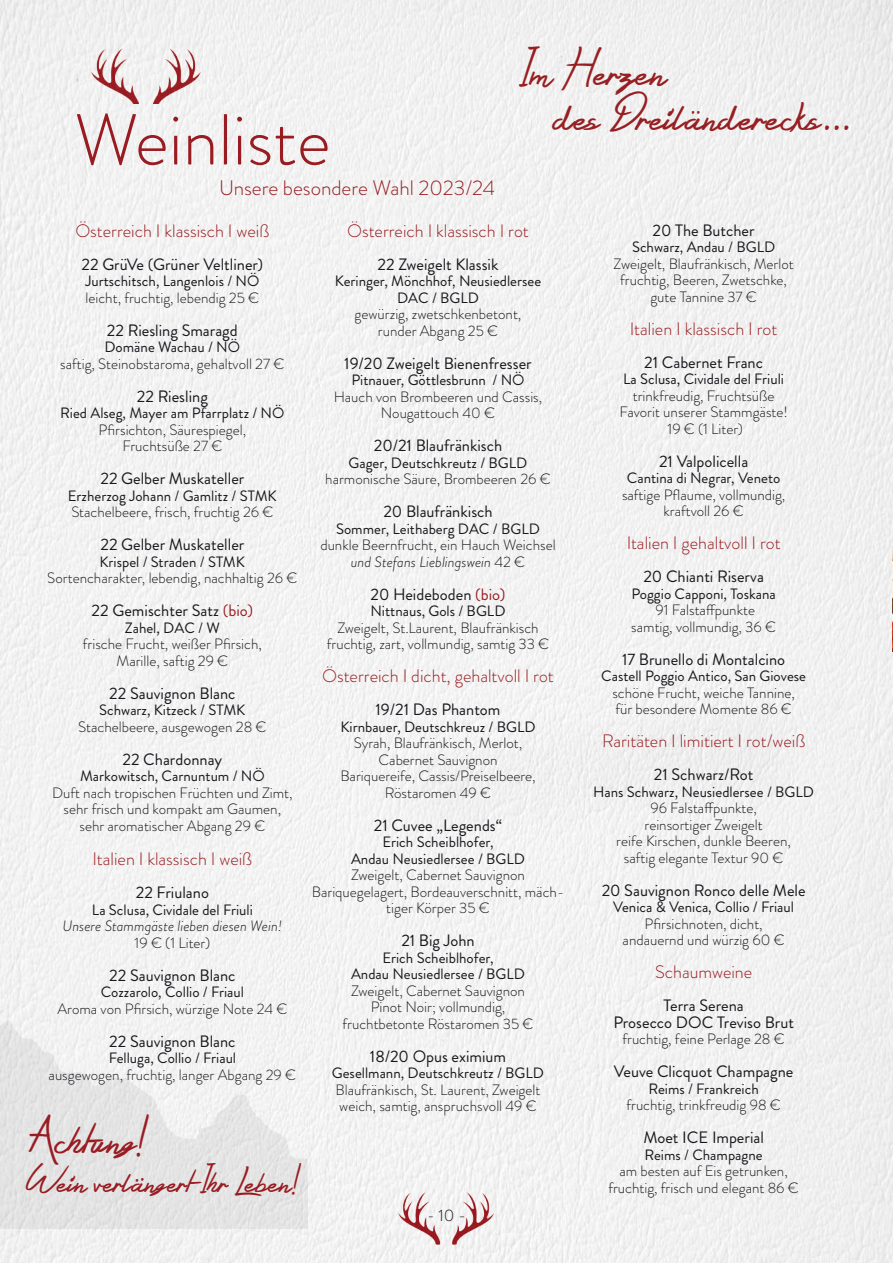
<style>
.page{position:relative;width:893px;height:1263px;background:#fff}
.page>*{position:absolute;margin:0;border:0;box-sizing:border-box;transform-origin:0 0}
.t1{font:300 72px "Brandon Grotesque";color:#981c21}
.t2{font:36px/45px "Silent Reaction";color:#961f22}
.t3{font:36px "Silent Reaction";color:#981c21}
.t4{font:27px "Silent Reaction";color:#981c21}
.t5{font:300 21px "Brandon Grotesque";color:#981c21}
.t6{font:300 18px "Brandon Grotesque";color:#981c21}
.t7{font:16.5px/16.5px "Brandon Grotesque";color:#1a171c;text-align:center}
.t8{font:300 16.5px "Brandon Grotesque";color:#1a171c}
.t9{font:300 15px/16.5px "Brandon Grotesque";color:#1a171c;text-align:center}
.t10{font:15px/16.5px "Brandon Grotesque";color:#1a171c;text-align:center}
.t11{font:italic 300 15px "Brandon Grotesque";color:#1a171c}
.s1{color:#981c21}
.s2{font-style:italic}
</style>
<div class="page">
<img style="left:0;top:0;width:893px;height:1263px">
<img style="left:0;top:1003px;width:308px;height:226px">
<img style="left:92px;top:48px;width:108px;height:56px">
<img style="left:398px;top:1193px;width:95px;height:52px">
<img style="left:892px;top:546px;width:1px;height:105px">
<hr style="left:892px;top:976px;width:1px;height:40px;background:#0e7e58">
<hr style="left:892px;top:444px;width:1px;height:98px;background:#0e7e58">
<svg style="left:136px;top:1178px;width:8px;height:3px"></svg>
<svg style="left:692px;top:111px;width:8px;height:3px"></svg>
<h1 class="t1" style="left:74px;top:91px;width:258px">Weinliste</h1>
<h3 class="t5" style="left:219px;top:173px;width:278px">Unsere besondere Wahl 2023/24</h3>
<h2 class="t2" style="left:555px;top:51px;width:298px;text-indent:-36px">Im Herzen<br>des Dreilanderecks...</h2>
<p class="t6" style="left:75px;top:218px;width:195px">Österreich I klassisch I weiß</p>
<p class="t7" style="left:82px;top:256px;width:183px">22 GrüVe (Grüner Veltliner)</p>
<p class="t10" style="left:85px;top:273px;width:175px">Jurtschitsch, Langenlois / NÖ</p>
<p class="t9" style="left:86px;top:289px;width:175px">leicht, fruchtig, lebendig 25 €</p>
<p class="t7" style="left:107px;top:322px;width:132px">22 Riesling Smaragd</p>
<p class="t10" style="left:105px;top:339px;width:137px">Domäne Wachau / NÖ</p>
<p class="t9" style="left:60px;top:355px;width:226px">saftig, Steinobstaroma, gehaltvoll 27 €</p>
<p class="t7" style="left:137px;top:388px;width:73px">22 Riesling</p>
<p class="t10" style="left:60px;top:405px;width:226px">Ried Alseg, Mayer am Pfarrplatz / NÖ</p>
<p class="t9" style="left:99px;top:421px;width:149px">Pfirsichton, Säurespiegel,<br>Fruchtsüße 27 €</p>
<p class="t7" style="left:100px;top:471px;width:145px">22 Gelber Muskateller</p>
<p class="t10" style="left:68px;top:488px;width:210px">Erzherzog Johann / Gamlitz / STMK</p>
<p class="t9" style="left:71px;top:504px;width:204px">Stachelbeere, frisch, fruchtig 26 €</p>
<p class="t7" style="left:100px;top:537px;width:145px">22 Gelber Muskateller</p>
<p class="t10" style="left:100px;top:554px;width:147px">Krispel / Straden / STMK</p>
<p class="t9" style="left:47px;top:570px;width:252px">Sortencharakter, lebendig, nachhaltig 26 €</p>
<p class="t7" style="left:92px;top:603px;width:163px">22 Gemischter Satz <span class="s1">(bio)</span></p>
<p class="t10" style="left:125px;top:620px;width:97px">Zahel, DAC / W</p>
<p class="t9" style="left:83px;top:636px;width:181px">frische Frucht, weißer Pfirsich,<br>Marille, saftig 29 €</p>
<p class="t7" style="left:109px;top:685px;width:128px">22 Sauvignon Blanc</p>
<p class="t10" style="left:99px;top:702px;width:148px">Schwarz, Kitzeck / STMK</p>
<p class="t9" style="left:78px;top:718px;width:190px">Stachelbeere, ausgewogen 28 €</p>
<p class="t7" style="left:122px;top:751px;width:101px">22 Chardonnay</p>
<p class="t10" style="left:80px;top:768px;width:186px">Markowitsch, Carnuntum / NÖ</p>
<p class="t9" style="left:52px;top:784px;width:242px">Duft nach tropischen Früchten und Zimt, sehr frisch und kompakt am Gaumen, sehr aromatischer Abgang 29 €</p>
<p class="t6" style="left:93px;top:847px;width:161px">Italien I klassisch I weiß</p>
<p class="t7" style="left:136px;top:885px;width:75px">22 Friulano</p>
<p class="t10" style="left:92px;top:902px;width:162px">La Sclusa, Cividale del Friuli</p>
<p class="t11" style="left:63px;top:916px;width:221px">Unsere Stammgäste lieben diesen Wein!</p>
<p class="t9" style="left:135px;top:934px;width:77px">19 € (1 Liter)</p>
<p class="t7" style="left:109px;top:967px;width:128px">22 Sauvignon Blanc</p>
<p class="t10" style="left:101px;top:984px;width:145px">Cozzarolo, Collio / Friaul</p>
<p class="t9" style="left:57px;top:1000px;width:231px">Aroma von Pfirsich, würzige Note 24 €</p>
<p class="t7" style="left:109px;top:1033px;width:128px">22 Sauvignon Blanc</p>
<p class="t10" style="left:109px;top:1050px;width:129px">Felluga, Collio / Friaul</p>
<p class="t9" style="left:49px;top:1066px;width:249px">ausgewogen, fruchtig, langer Abgang 29 €</p>
<h2 class="t3" style="left:29px;top:1122px;width:122px">Achtung!</h2>
<h3 class="t4" style="left:26px;top:1169px;width:277px">Wein verlangert Ihr Leben!</h3>
<p class="t6" style="left:347px;top:218px;width:183px">Österreich I klassisch I rot</p>
<p class="t7" style="left:378px;top:256px;width:122px">22 Zweigelt Klassik</p>
<p class="t10" style="left:335px;top:273px;width:208px">Keringer, Mönchhof, Neusiedlersee<br>DAC / BGLD</p>
<p class="t9" style="left:355px;top:306px;width:168px">gewürzig, zwetschkenbetont, runder Abgang 25 €</p>
<p class="t7" style="left:344px;top:355px;width:189px">19/20 Zweigelt Bienenfresser</p>
<p class="t10" style="left:351px;top:372px;width:175px">Pitnauer, Göttlesbrunn / NÖ</p>
<p class="t9" style="left:334px;top:388px;width:210px">Hauch von Brombeeren und Cassis,<br>Nougattouch 40 €</p>
<p class="t7" style="left:374px;top:438px;width:130px">20/21 Blaufränkisch</p>
<p class="t10" style="left:349px;top:455px;width:180px">Gager, Deutschkreutz / BGLD</p>
<p class="t9" style="left:325px;top:471px;width:227px">harmonische Säure, Brombeeren 26 €</p>
<p class="t7" style="left:383px;top:504px;width:111px">20 Blaufränkisch</p>
<p class="t10" style="left:336px;top:521px;width:205px">Sommer, Leithaberg DAC / BGLD</p>
<p class="t9" style="left:320px;top:537px;width:237px">dunkle Beernfrucht, ein Hauch Weichsel <span class="s2">und Stefans Lieblingswein</span> 42 €</p>
<p class="t7" style="left:370px;top:586px;width:137px">20 Heideboden <span class="s1">(bio)</span></p>
<p class="t10" style="left:370px;top:603px;width:137px">Nittnaus, Gols / BGLD</p>
<p class="t9" style="left:327px;top:619px;width:224px">Zweigelt, St.Laurent, Blaufränkisch fruchtig, zart, vollmundig, samtig 33 €</p>
<p class="t6" style="left:322px;top:664px;width:233px">Österreich I dicht, gehaltvoll I rot</p>
<p class="t7" style="left:376px;top:702px;width:126px">19/21 Das Phantom</p>
<p class="t10" style="left:340px;top:719px;width:197px">Kirnbauer, Deutschkreuz / BGLD</p>
<p class="t9" style="left:340px;top:735px;width:197px">Syrah, Blaufränkisch, Merlot,<br>Cabernet Sauvignon<br>Bariquereife, Cassis/Preiselbeere,<br>Röstaromen 49 €</p>
<p class="t7" style="left:374px;top:817px;width:130px">21 Cuvee „Legends“</p>
<p class="t10" style="left:351px;top:834px;width:176px">Erich Scheiblhofer,<br>Andau Neusiedlersee / BGLD</p>
<p class="t9" style="left:312px;top:867px;width:254px">Zweigelt, Cabernet Sauvignon<br>Bariquegelagert, Bordeauverschnitt, mäch&shy;tiger Körper 35 €</p>
<p class="t7" style="left:401px;top:933px;width:75px">21 Big John</p>
<p class="t10" style="left:351px;top:950px;width:176px">Erich Scheiblhofer,<br>Andau Neusiedlersee / BGLD</p>
<p class="t9" style="left:343px;top:982px;width:192px">Zweigelt, Cabernet Sauvignon<br>Pinot Noir; vollmundig, fruchtbetonte Röstaromen 35 €</p>
<p class="t7" style="left:370px;top:1048px;width:138px">18/20 Opus eximium</p>
<p class="t10" style="left:332px;top:1065px;width:214px">Gesellmann, Deutschkreutz / BGLD</p>
<p class="t9" style="left:336px;top:1081px;width:206px;text-align:left">Blaufränkisch, St. Laurent, Zweigelt weich, samtig, anspruchsvoll 49 €</p>
<p class="t8" style="left:427px;top:1203px;width:40px">-10-</p>
<p class="t7" style="left:653px;top:222px;width:104px">20 The Butcher</p>
<p class="t10" style="left:632px;top:239px;width:145px">Schwarz, Andau / BGLD</p>
<p class="t9" style="left:614px;top:255px;width:182px">Zweigelt, Blaufränkisch, Merlot fruchtig, Beeren, Zwetschke, gute Tannine 37 €</p>
<p class="t6" style="left:630px;top:316px;width:149px">Italien I klassisch I rot</p>
<p class="t7" style="left:644px;top:354px;width:120px">21 Cabernet Franc</p>
<p class="t10" style="left:623px;top:371px;width:162px">La Sclusa, Cividale del Friuli</p>
<p class="t9" style="left:619px;top:387px;width:170px">trinkfreudig, Fruchtsüße<br>Favorit unserer Stammgäste!<br>19 € (1 Liter)</p>
<p class="t7" style="left:659px;top:453px;width:91px">21 Valpolicella</p>
<p class="t10" style="left:627px;top:470px;width:155px">Cantina di Negrar, Veneto</p>
<p class="t9" style="left:622px;top:486px;width:165px">saftige Pflaume, vollmundig, kraftvoll 26 €</p>
<p class="t6" style="left:627px;top:531px;width:156px">Italien I gehaltvoll I rot</p>
<p class="t7" style="left:643px;top:568px;width:122px">20 Chianti Riserva</p>
<p class="t10" style="left:631px;top:585px;width:146px">Poggio Capponi, Toskana</p>
<p class="t9" style="left:631px;top:602px;width:146px">91 Falstaffpunkte samtig, vollmundig, 36 €</p>
<p class="t7" style="left:622px;top:651px;width:165px">17 Brunello di Montalcino</p>
<p class="t10" style="left:601px;top:668px;width:206px">Castell Poggio Antico, San Giovese</p>
<p class="t9" style="left:612px;top:684px;width:184px;text-align:left">schöne Frucht, weiche Tannine, für besondere Momente 86 €</p>
<p class="t6" style="left:602px;top:729px;width:205px">Raritäten I limitiert I rot/weiß</p>
<p class="t7" style="left:654px;top:766px;width:101px">21 Schwarz/Rot</p>
<p class="t10" style="left:593px;top:783px;width:222px">Hans Schwarz, Neusiedlersee / BGLD</p>
<p class="t9" style="left:616px;top:800px;width:176px">96 Falstaffpunkte, reinsortiger Zweigelt<br>reife Kirschen, dunkle Beeren, saftig elegante Textur 90 €</p>
<p class="t7" style="left:602px;top:882px;width:205px">20 Sauvignon Ronco delle Mele</p>
<p class="t10" style="left:613px;top:899px;width:182px">Venica &amp; Venica, Collio / Friaul</p>
<p class="t9" style="left:623px;top:915px;width:164px">Pfirsichnoten, dicht, andauernd und würzig 60 €</p>
<p class="t6" style="left:655px;top:960px;width:99px">Schaumweine</p>
<p class="t7" style="left:613px;top:997px;width:182px">Terra Serena<br>Prosecco DOC Treviso Brut</p>
<p class="t9" style="left:622px;top:1031px;width:164px">fruchtig, feine Perlage 28 €</p>
<p class="t7" style="left:614px;top:1063px;width:181px">Veuve Clicquot Champagne</p>
<p class="t10" style="left:648px;top:1080px;width:112px">Reims / Frankreich</p>
<p class="t9" style="left:626px;top:1097px;width:156px">fruchtig, trinkfreudig 98 €</p>
<p class="t7" style="left:643px;top:1129px;width:122px">Moet ICE Imperial</p>
<p class="t10" style="left:645px;top:1146px;width:120px">Reims / Champagne</p>
<p class="t9" style="left:619px;top:1163px;width:170px">am besten auf Eis getrunken,</p>
<p class="t9" style="left:608px;top:1179px;width:192px">fruchtig, frisch und elegant 86 €</p>
</div>
